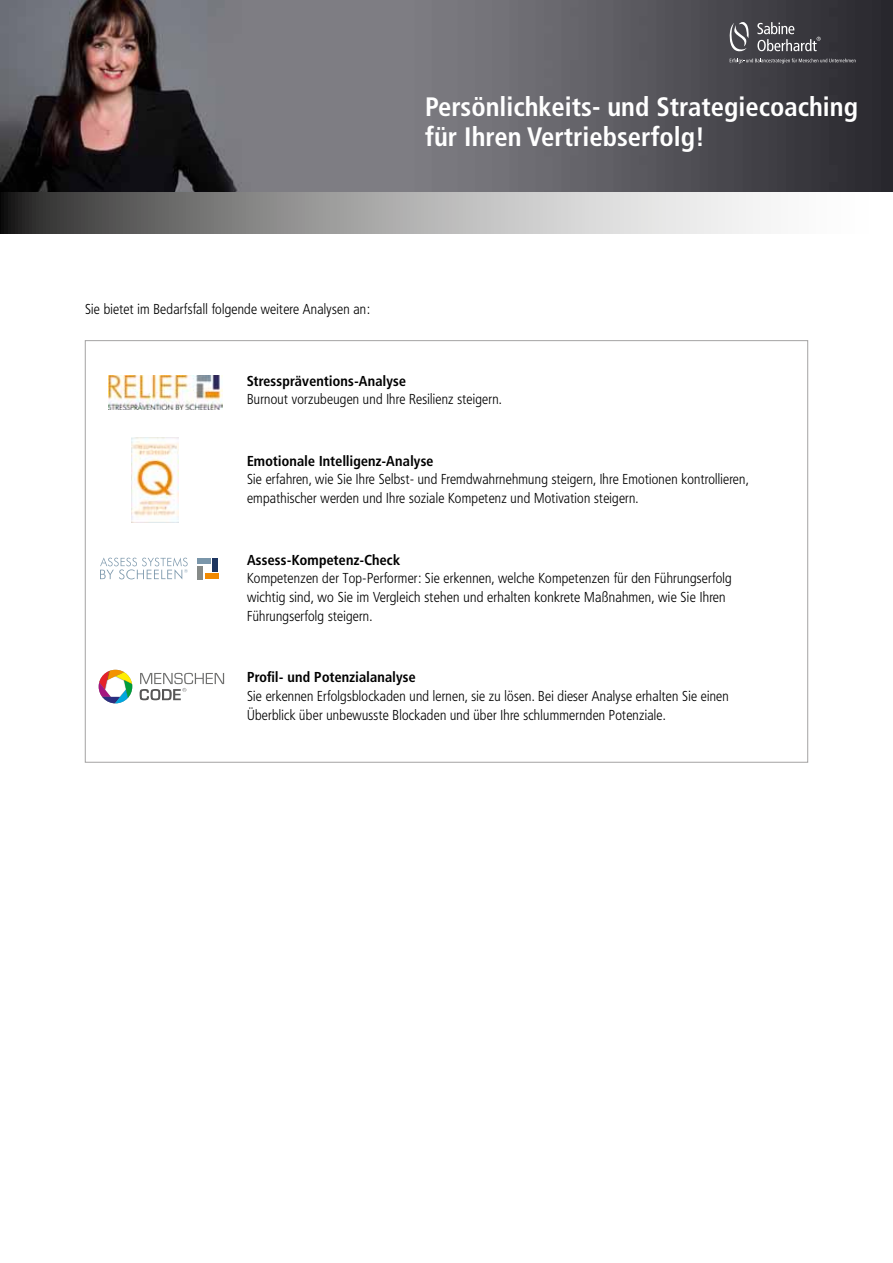
<style>
.page{position:relative;width:893px;height:1263px;background:#fff}
.page>*{position:absolute;margin:0;border:0;box-sizing:border-box;transform-origin:0 0}
.t1{font:700 condensed 26.7px/30px "Frutiger";color:#fff}
.t2{font:300 14.25px/18.8px "Frutiger Condensed BQ";letter-spacing:.02em;color:#000}
.t3{font:700 14.25px "Frutiger Condensed BQ";letter-spacing:.02em;color:#000}
</style>
<div class="page">
<svg style="left:0;top:191px;width:893px;height:42px"></svg>
<img style="left:0;top:0;width:893px;height:191px">
<svg style="left:100px;top:557px;width:88px;height:22px"></svg>
<div style="left:197px;top:566px;width:6px;height:13px;background:#868a88"></div>
<div style="left:197px;top:558px;width:13px;height:6px;background:#7a96aa"></div>
<div style="left:212px;top:558px;width:6px;height:13px;background:#1d3560"></div>
<div style="left:205px;top:573px;width:13px;height:6px;background:#f18900"></div>
<svg style="left:140px;top:673px;width:84px;height:27px"></svg>
<svg style="left:99px;top:670px;width:33px;height:33px"></svg>
<svg style="left:730px;top:58px;width:125px;height:5px"></svg>
<svg style="left:730px;top:22px;width:19px;height:30px"></svg>
<svg style="left:757px;top:22px;width:64px;height:29px"></svg>
<img style="left:131px;top:438px;width:48px;height:84px">
<img style="left:108px;top:375px;width:115px;height:35px">
<h1 class="t1" style="left:425px;top:91px;width:434px">Persönlichkeits- und Strategiecoaching für Ihren Vertriebserfolg!</h1>
<p class="t2" style="left:85px;top:300px;width:286px">Sie bietet im Bedarfsfall folgende weitere Analysen an:</p>
<p class="t3" style="left:247px;top:372px;width:160px">Stresspräventions-Analyse</p>
<p class="t2" style="left:247px;top:390px;width:256px">Burnout vorzubeugen und Ihre Resilienz steigern.</p>
<p class="t3" style="left:247px;top:452px;width:188px">Emotionale Intelligenz-Analyse</p>
<p class="t2" style="left:247px;top:470px;width:503px">Sie erfahren, wie Sie Ihre Selbst- und Fremdwahrnehmung steigern, Ihre Emotionen kontrollieren, empathischer werden und Ihre soziale Kompetenz und Motivation steigern.</p>
<p class="t3" style="left:247px;top:550px;width:154px">Assess-Kompetenz-Check</p>
<p class="t2" style="left:247px;top:569px;width:486px">Kompetenzen der Top-Performer: Sie erkennen, welche Kompetenzen für den Führungserfolg wichtig sind, wo Sie im Vergleich stehen und erhalten konkrete Maßnahmen, wie Sie Ihren<br>Führungserfolg steigern.</p>
<p class="t3" style="left:247px;top:668px;width:170px">Profil- und Potenzialanalyse</p>
<p class="t2" style="left:247px;top:687px;width:483px">Sie erkennen Erfolgsblockaden und lernen, sie zu lösen. Bei dieser Analyse erhalten Sie einen<br>Überblick über unbewusste Blockaden und über Ihre schlummernden Potenziale.</p>
</div>
